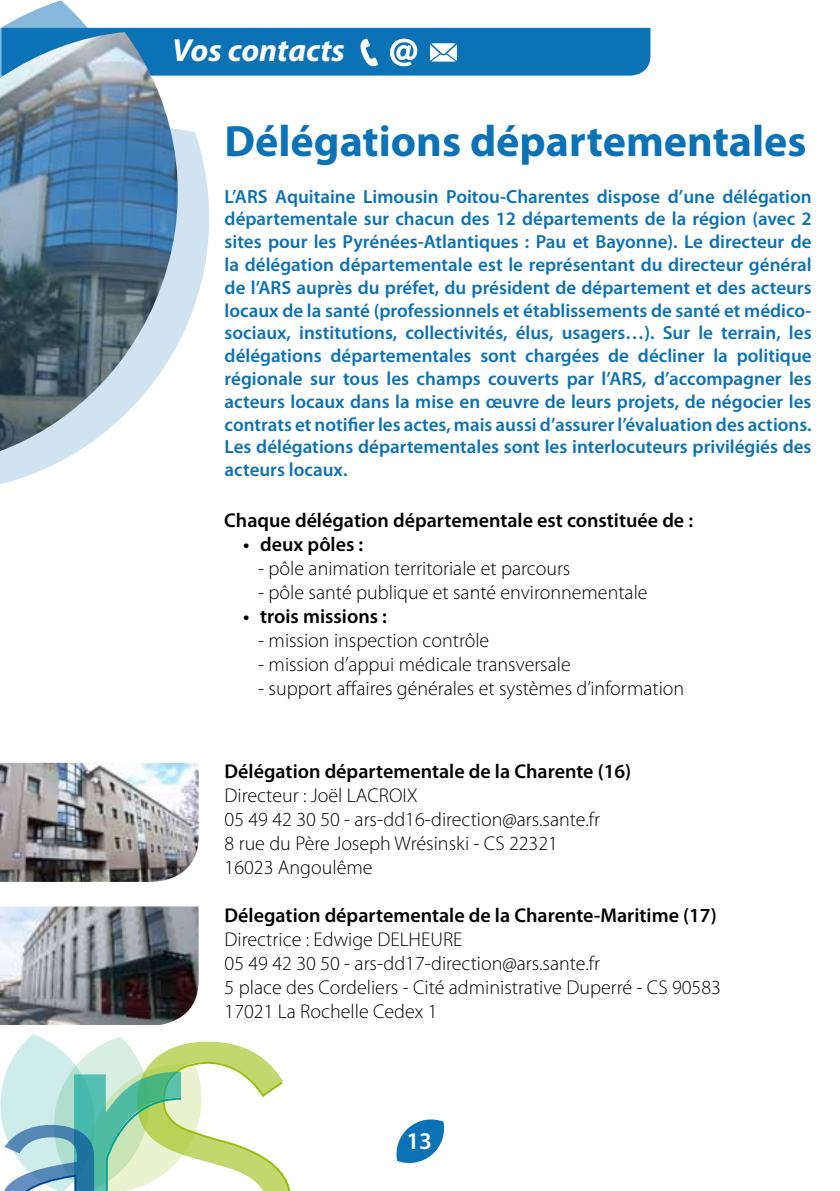
<style>
.page{position:relative;width:840px;height:1191px;background:#fff}
.page>*{position:absolute;margin:0;border:0;box-sizing:border-box;transform-origin:0 0}
.t1{font:700 44px "Myriad Pro";color:#0b72b5}
.t2{font:italic 700 32px "Myriad Pro";color:#fff}
.t3{font:600 24px "Myriad Pro";color:#fff}
.t4{font:300 20px/24px "Myriad Pro";color:#000}
.t5{font:600 20px "Myriad Pro";color:#000}
.t6{font:600 19px/22.8px "Myriad Pro";color:#0b72b5;text-align:justify}
</style>
<div class="page">
<svg style="left:0;top:0;width:166px;height:32px"></svg>
<img style="left:0;top:32px;width:166px;height:81px">
<svg style="left:0;top:113px;width:209px;height:372px"></svg>
<svg style="left:396px;top:1119px;width:49px;height:45px"></svg>
<svg style="left:0;top:1034px;width:291px;height:157px"></svg>
<svg style="left:2px;top:28px;width:648px;height:48px;background:#2c83bb"></svg>
<img style="left:0;top:763px;width:198px;height:119px">
<img style="left:0;top:906px;width:198px;height:119px">
<h2 class="t2" style="left:172px;top:30px;width:174px">Vos contacts</h2>
<h1 class="t1" style="left:224px;top:112px;width:583px">Délégations départementales</h1>
<p class="t6" style="left:224px;top:184px;width:588px">L’ARS Aquitaine Limousin Poitou-Charentes dispose d’une délégation départementale sur chacun des 12 départements de la région (avec 2 sites pour les Pyrénées-Atlantiques : Pau et Bayonne). Le directeur de la délégation départementale est le représentant du directeur général de l’ARS auprès du préfet, du président de département et des acteurs locaux de la santé (professionnels et établissements de santé et médico&shy;sociaux, institutions, collectivités, élus, usagers…). Sur le terrain, les délégations départementales sont chargées de décliner la politique régionale sur tous les champs couverts par l’ARS, d’accompagner les acteurs locaux dans la mise en œuvre de leurs projets, de négocier les contrats et notifier les actes, mais aussi d’assurer l’évaluation des actions.<br>Les délégations départementales sont les interlocuteurs privilégiés des acteurs locaux.</p>
<p class="t5" style="left:224px;top:507px;width:470px">Chaque délégation départementale est constituée de :</p>
<p class="t5" style="left:243px;top:531px;width:121px">• deux pôles :</p>
<p class="t4" style="left:258px;top:556px;width:313px">- pôle animation territoriale et parcours</p>
<p class="t4" style="left:258px;top:580px;width:390px">- pôle santé publique et santé environnementale</p>
<p class="t5" style="left:243px;top:603px;width:145px">• trois missions :</p>
<p class="t4" style="left:258px;top:628px;width:232px">- mission inspection contrôle</p>
<p class="t4" style="left:258px;top:652px;width:314px">- mission d’appui médicale transversale</p>
<p class="t4" style="left:258px;top:676px;width:427px">- support affaires générales et systèmes d’information</p>
<p class="t5" style="left:224px;top:758px;width:408px">Délégation départementale de la Charente (16)</p>
<p class="t4" style="left:224px;top:783px;width:377px">Directeur : Joël LACROIX<br>05 49 42 30 50 - ars-dd16-direction@ars.sante.fr<br>8 rue du Père Joseph Wrésinski - CS 22321<br>16023 Angoulême</p>
<p class="t5" style="left:224px;top:902px;width:493px">Délegation départementale de la Charente-Maritime (17)</p>
<p class="t4" style="left:224px;top:927px;width:497px">Directrice : Edwige DELHEURE<br>05 49 42 30 50 - ars-dd17-direction@ars.sante.fr<br>5 place des Cordeliers - Cité administrative Duperré - CS 90583<br>17021 La Rochelle Cedex 1</p>
<p class="t3" style="left:406px;top:1125px;width:27px">13</p>
</div>
